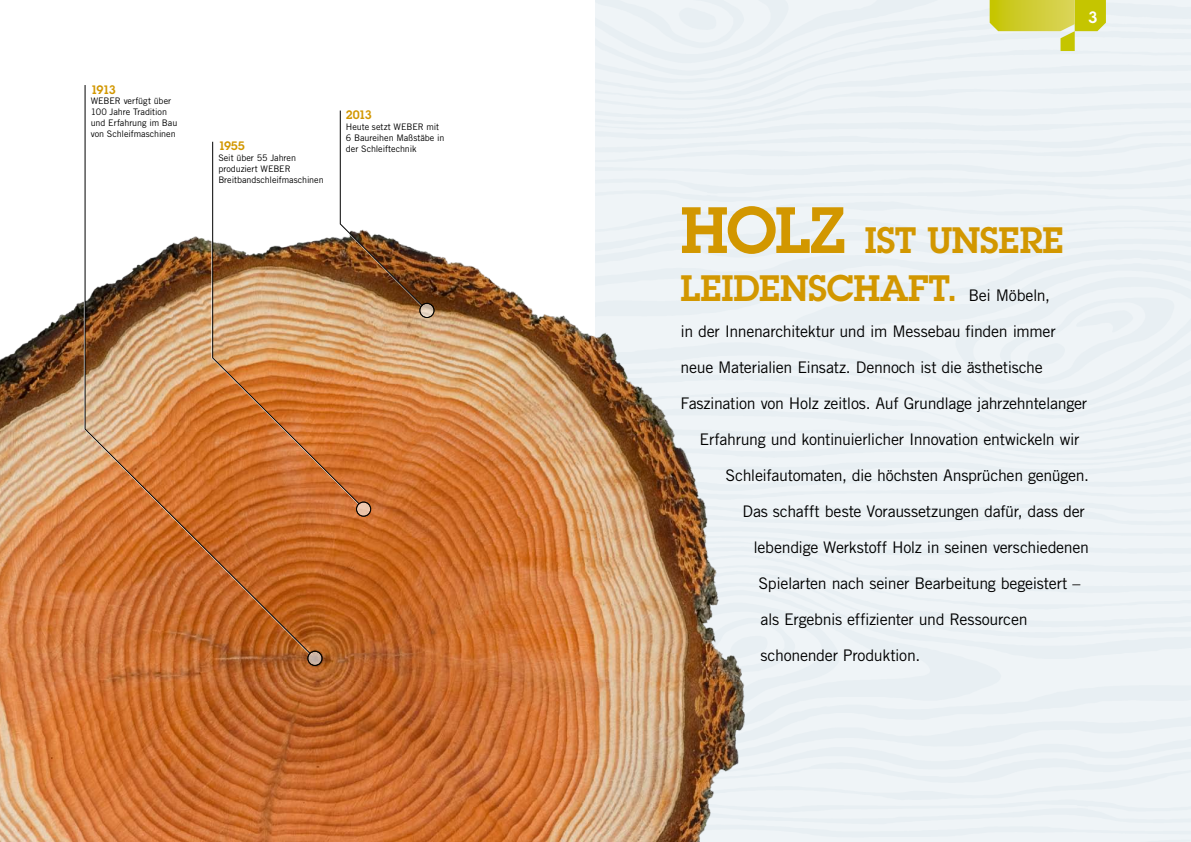
<style>
.page{position:relative;width:1191px;height:842px;background:#fff}
.page>*{position:absolute;margin:0;border:0;box-sizing:border-box;transform-origin:0 0}
.t1{font:600 36px/48px "Lubalin Graph Std";letter-spacing:-.01em;color:#d29700}
.t2{font:16px "Trade Gothic LT Std";letter-spacing:-.02em;color:#000}
.t3{font:600 16px "Lubalin Graph Std";color:#fff}
.t4{font:600 12px "Lubalin Graph Std";letter-spacing:-.075em;color:#d29700}
.t5{font:9px/10.8px "Trade Gothic LT Std";letter-spacing:-.005em;color:#000}
.s1{font-size:64px}
</style>
<div class="page">
<div style="left:595px;top:502px;width:596px;height:340px;background:#eff4f7"></div>
<svg style="left:989px;top:0;width:117px;height:51px"></svg>
<img style="left:0;top:212px;width:753px;height:630px">
<img style="left:85px;top:85px;width:226px;height:569px">
<svg style="left:308px;top:651px;width:14px;height:14px"></svg>
<div style="left:307px;top:651px;width:15px;height:15px;border:1px solid #000;border-radius:50%"></div>
<svg style="left:339px;top:110px;width:84px;height:197px"></svg>
<svg style="left:420px;top:303px;width:14px;height:14px"></svg>
<div style="left:419px;top:303px;width:15px;height:15px;border:1px solid #000;border-radius:50%"></div>
<img style="left:212px;top:141px;width:148px;height:364px">
<svg style="left:356px;top:502px;width:15px;height:14px"></svg>
<div style="left:356px;top:502px;width:15px;height:14px;border:1px solid #000;border-radius:50%"></div>
<p class="t4" style="left:91px;top:81px;width:26px">1913</p>
<p class="t5" style="left:91px;top:96px;width:88px">WEBER verfügt über<br>100 Jahre Tradition und Erfahrung im Bau von Schleifmaschinen</p>
<p class="t4" style="left:218px;top:138px;width:28px">1955</p>
<p class="t5" style="left:218px;top:152px;width:107px">Seit über 55 Jahren produziert WEBER<br>Breitbandschleifmaschinen</p>
<p class="t4" style="left:346px;top:107px;width:27px">2013</p>
<p class="t5" style="left:346px;top:121px;width:100px">Heute setzt WEBER mit<br>6 Baureihen Maßstäbe in der Schleiftechnik</p>
<p class="t3" style="left:1088px;top:6px;width:11px">3</p>
<h1 class="t1" style="left:680px;top:216px;width:384px"><span class="s1">HOLZ</span> IST UNSERE<br>LEIDENSCHAFT.</h1>
<p class="t2" style="left:968px;top:286px;width:83px">Bei Möbeln,</p>
<p class="t2" style="left:680px;top:322px;width:377px">in der Innenarchitektur und im Messebau finden immer</p>
<p class="t2" style="left:680px;top:358px;width:364px">neue Materialien Einsatz. Dennoch ist die ästhetische</p>
<p class="t2" style="left:680px;top:394px;width:408px">Faszination von Holz zeitlos. Auf Grundlage jahrzehntelanger</p>
<p class="t2" style="left:699px;top:430px;width:381px">Erfahrung und kontinuierlicher Innovation entwickeln wir</p>
<p class="t2" style="left:725px;top:466px;width:365px">Schleifautomaten, die höchsten Ansprüchen genügen.</p>
<p class="t2" style="left:742px;top:502px;width:344px">Das schafft beste Voraussetzungen dafür, dass der</p>
<p class="t2" style="left:753px;top:538px;width:337px">lebendige Werkstoff Holz in seinen verschiedenen</p>
<p class="t2" style="left:758px;top:574px;width:323px">Spielarten nach seiner Bearbeitung begeistert –</p>
<p class="t2" style="left:760px;top:610px;width:268px">als Ergebnis effizienter und Ressourcen</p>
<p class="t2" style="left:760px;top:646px;width:161px">schonender Produktion.</p>
</div>
